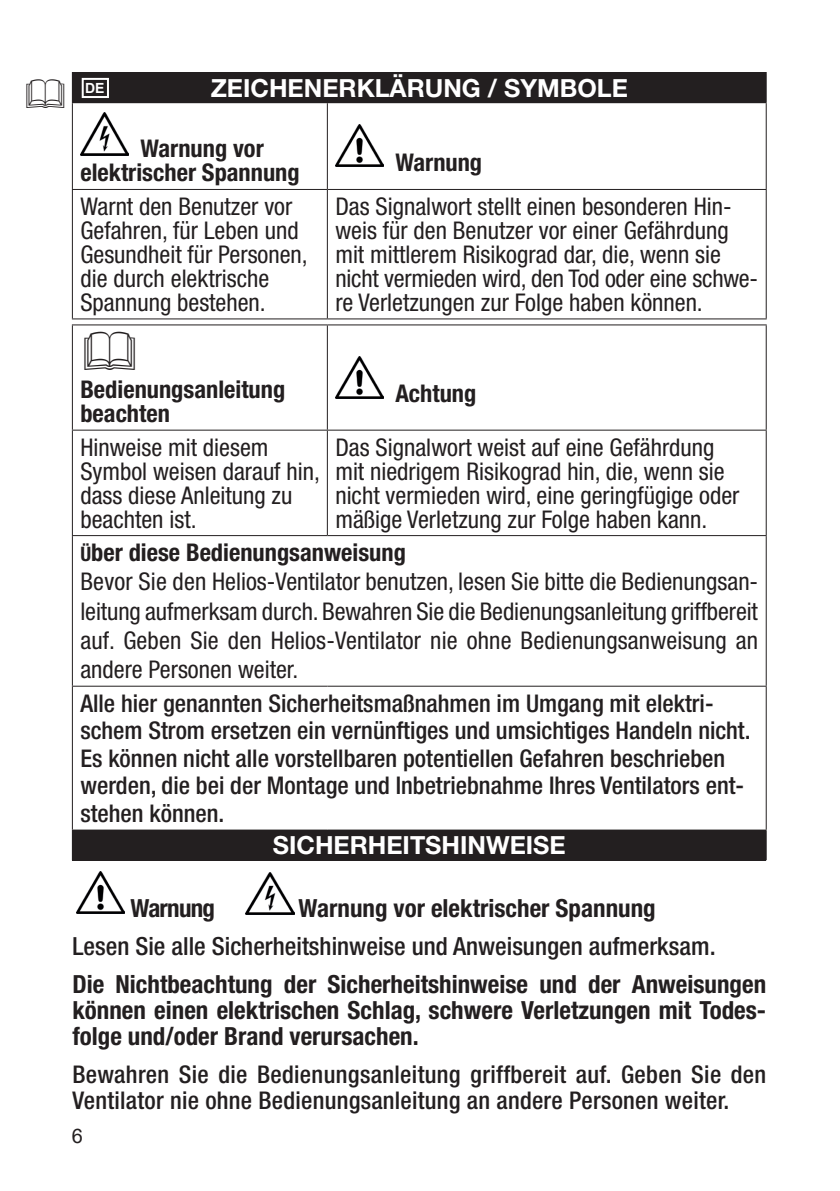
<style>
.page{position:relative;width:840px;height:1191px;background:#fff}
.page>*{position:absolute;margin:0;border:0;box-sizing:border-box;transform-origin:0 0}
.t1{font:700 condensed 25px/26px "Helvetica Neue LT Std";color:#231f20;text-align:justify}
.t2{font:500 condensed 25px "Helvetica Neue LT Std";color:#231f20}
.t3{font:700 25px "Helvetica Neue LT Std";color:#fff}
.t4{font:700 condensed 25px "Helvetica Neue LT Std";letter-spacing:-.03em;color:#231f20}
.t5{font:condensed 24.4px/24px "Helvetica Neue LT Std";color:#231f20}
.t6{font:500 condensed 24.4px/27.6px "Helvetica Neue LT Std";color:#231f20}
.t7{font:700 condensed 24.4px/24px "Helvetica Neue LT Std";color:#231f20}
.t8{font:20px "Arial";color:#231f20}
.t9{font:700 14px "Arial";color:#fff}
.s1{font-weight:700;font-size:20px}
.s2{font-weight:700}
</style>
<div class="page">
<div style="left:72px;top:72px;width:693px;height:31px;background:#231f20"></div>
<div style="left:72px;top:830px;width:693px;height:30px;background:#231f20"></div>
<hr style="left:72px;top:103px;width:1px;height:86px;background:#231f20">
<hr style="left:326px;top:103px;width:1px;height:86px;background:#231f20">
<hr style="left:765px;top:103px;width:1px;height:86px;background:#231f20">
<hr style="left:72px;top:189px;width:255px;height:1px;background:#231f20">
<hr style="left:327px;top:189px;width:439px;height:1px;background:#231f20">
<hr style="left:72px;top:190px;width:1px;height:128px;background:#231f20">
<hr style="left:326px;top:190px;width:1px;height:128px;background:#231f20">
<hr style="left:765px;top:190px;width:1px;height:128px;background:#231f20">
<hr style="left:72px;top:318px;width:255px;height:1px;background:#231f20">
<hr style="left:327px;top:318px;width:439px;height:1px;background:#231f20">
<hr style="left:72px;top:324px;width:255px;height:1px;background:#231f20">
<hr style="left:72px;top:325px;width:1px;height:104px;background:#231f20">
<hr style="left:327px;top:324px;width:439px;height:1px;background:#231f20">
<hr style="left:326px;top:325px;width:1px;height:104px;background:#231f20">
<hr style="left:765px;top:325px;width:1px;height:104px;background:#231f20">
<hr style="left:72px;top:429px;width:255px;height:1px;background:#231f20">
<hr style="left:72px;top:430px;width:1px;height:105px;background:#231f20">
<hr style="left:327px;top:429px;width:439px;height:1px;background:#231f20">
<hr style="left:326px;top:430px;width:1px;height:105px;background:#231f20">
<hr style="left:765px;top:430px;width:1px;height:105px;background:#231f20">
<hr style="left:72px;top:535px;width:255px;height:1px;background:#231f20">
<hr style="left:72px;top:536px;width:1px;height:149px;background:#231f20">
<hr style="left:327px;top:535px;width:439px;height:1px;background:#231f20">
<hr style="left:765px;top:536px;width:1px;height:149px;background:#231f20">
<hr style="left:72px;top:685px;width:255px;height:1px;background:#231f20">
<hr style="left:72px;top:686px;width:1px;height:143px;background:#231f20">
<hr style="left:327px;top:685px;width:439px;height:1px;background:#231f20">
<hr style="left:765px;top:686px;width:1px;height:143px;background:#231f20">
<hr style="left:72px;top:829px;width:255px;height:1px;background:#231f20">
<hr style="left:327px;top:829px;width:439px;height:1px;background:#231f20">
<hr style="left:765px;top:830px;width:1px;height:30px;background:#231f20">
<hr style="left:327px;top:72px;width:439px;height:1px;background:#231f20">
<svg style="left:765px;top:73px;width:1px;height:29px"></svg>
<hr style="left:327px;top:102px;width:439px;height:1px;background:#231f20">
<img style="left:80px;top:113px;width:48px;height:42px">
<img style="left:335px;top:124px;width:48px;height:42px">
<img style="left:335px;top:356px;width:48px;height:42px">
<img style="left:76px;top:871px;width:49px;height:42px">
<img style="left:246px;top:872px;width:48px;height:42px">
<div style="left:82px;top:78px;width:27px;height:20px;border:2px solid #fff"></div>
<p class="t9" style="left:85px;top:78px;width:21px">DE</p>
<p class="t3" style="left:210px;top:72px;width:418px">ZEICHENERKLÄRUNG / SYMBOLE</p>
<p class="t7" style="left:80px;top:136px;width:221px;text-indent:60px">Warnung vor elektrischer Spannung</p>
<p class="t7" style="left:395px;top:150px;width:88px">Warnung</p>
<p class="t5" style="left:80px;top:194px;width:229px">Warnt den Benutzer vor<br>Gefahren, für Leben und<br>Gesundheit für Personen, die durch elektrische<br>Spannung bestehen.</p>
<p class="t5" style="left:335px;top:194px;width:424px">Das Signalwort stellt einen besonderen Hin&shy;weis für den Benutzer vor einer Gefährdung mit mittlerem Risikograd dar, die, wenn sie nicht vermieden wird, den Tod oder eine schwe&shy;re Verletzungen zur Folge haben können.</p>
<p class="t7" style="left:80px;top:377px;width:206px">Bedienungsanleitung beachten</p>
<p class="t7" style="left:395px;top:381px;width:82px">Achtung</p>
<p class="t5" style="left:80px;top:435px;width:241px">Hinweise mit diesem<br>Symbol weisen darauf hin, dass diese Anleitung zu beachten ist.</p>
<p class="t5" style="left:335px;top:435px;width:405px">Das Signalwort weist auf eine Gefährdung mit niedrigem Risikograd hin, die, wenn sie nicht vermieden wird, eine geringfügige oder mäßige Verletzung zur Folge haben kann.</p>
<p class="t5" style="left:80px;top:537px;width:679px;line-height:29.2px"><span class="s1">Ü</span><span class="s2">ber diese Bedienungsanweisung<br></span>Bevor Sie den Helios-Ventilator benutzen, lesen Sie bitte die Be die nungs an&shy;leitung auf merk sam durch. Bewahren Sie die Be die nungs anleitung griffbereit auf. Ge ben Sie den Helios-Ventilator nie ohne Be die nungs an wei sung an an de re Per so nen wei ter.</p>
<p class="t6" style="left:80px;top:689px;width:671px">Alle hier genannten Sicherheitsmaßnahmen im Umgang mit elektri&shy;schem Strom ersetzen ein vernünftiges und umsichtiges Handeln nicht.<br>Es können nicht alle vorstellbaren potentiellen Gefahren beschrieben werden, die bei der Montage und Inbetriebnahme Ihres Ventilators ent&shy;stehen können.</p>
<p class="t3" style="left:273px;top:829px;width:294px">SICHERHEITSHINWEISE</p>
<p class="t4" style="left:130px;top:893px;width:86px">Warnung</p>
<p class="t1" style="left:298px;top:894px;width:358px">Warnung vor elektrischer Spannung</p>
<p class="t2" style="left:72px;top:931px;width:644px">Lesen Sie alle Sicherheitshinweise und Anweisungen aufmerksam.</p>
<p class="t1" style="left:72px;top:970px;width:695px">Die Nichtbeachtung der Sicherheitshinweise und der Anweisungen können einen elektrischen Schlag, schwere Verletzungen mit Todes&shy;folge und/oder Brand verursachen.</p>
<p class="t6" style="left:72px;top:1061px;width:695px;line-height:26px">Bewahren Sie die Be die nungs an leitung griffbereit auf. Ge ben Sie den<br>Ventilator nie ohne Be die nungs an leitung an an de re Per so nen wei ter.</p>
<p class="t8" style="left:72px;top:1122px;width:13px">6</p>
</div>
